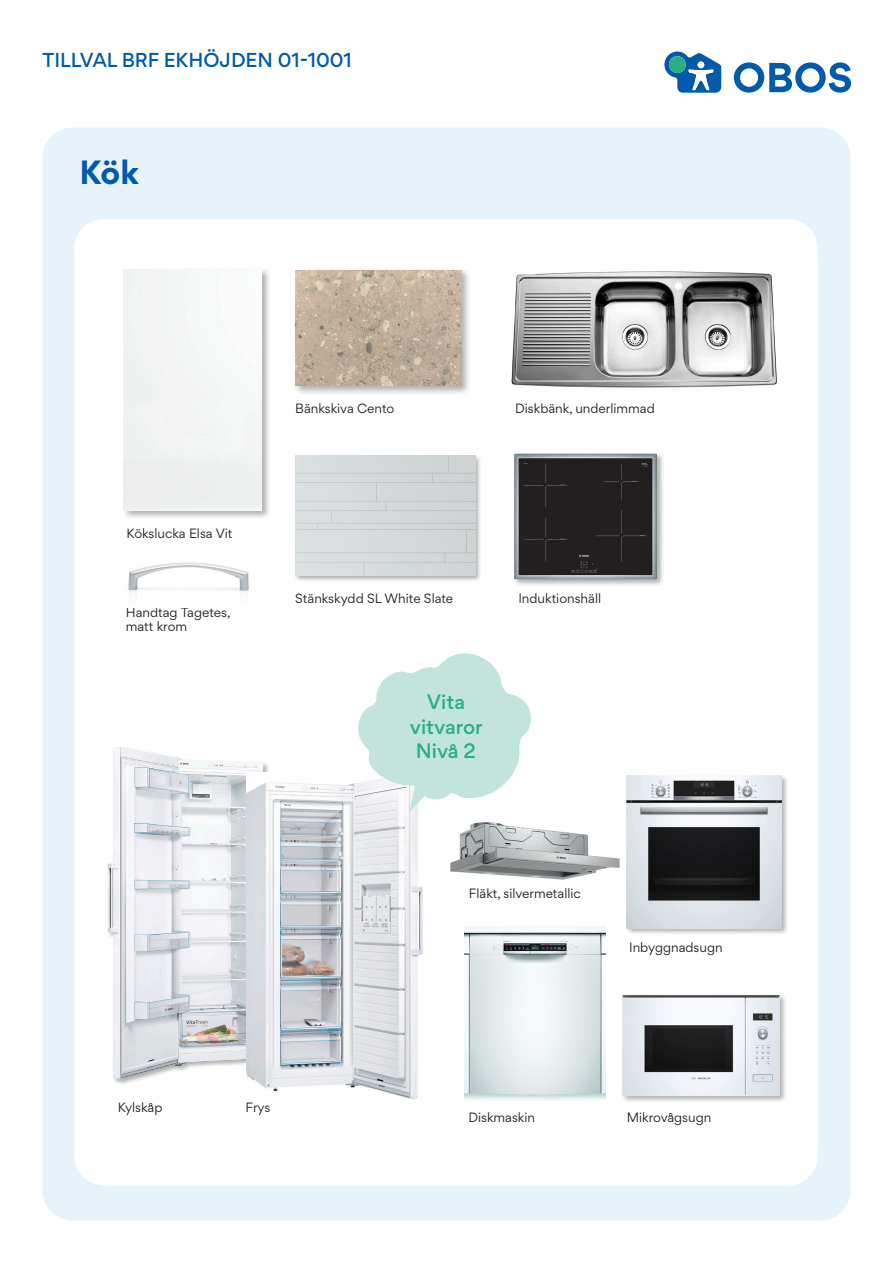
<style>
.page{position:relative;width:893px;height:1263px;background:#fff}
.page>*{position:absolute;margin:0;border:0;box-sizing:border-box;transform-origin:0 0}
.Rubrik_insida_blå_ut{font:700 30px "Gordita";color:#015aaa}
.Brödtext_7p{font:500 18.75px/24.5px "Gordita";color:#2baf81;text-align:center}
.Underrubrik_insida_b{font:500 18px "Gordita";color:#015aaa}
.Brödtext_7p-2{font:12px/13.5px "Gordita";color:#231f20}
</style>
<div class="page">
<div style="left:43px;top:128px;width:807px;height:1092px;background:#e7f2fb;border-radius:30px"></div>
<div style="left:74px;top:219px;width:744px;height:966px;background:#fff;border-radius:30px"></div>
<svg style="left:734px;top:62px;width:117px;height:31px"></svg>
<svg style="left:664px;top:52px;width:57px;height:41px"></svg>
<div style="left:669px;top:56px;width:17px;height:17px;background:#2baf81;border-radius:50%"></div>
<div style="left:122px;top:267px;width:149px;height:253px;background:#231f20;opacity:.35"></div>
<div style="left:124px;top:269px;width:138px;height:241px;background:#f3f4f3"></div>
<div style="left:293px;top:268px;width:179px;height:128px;background:#231f20;opacity:.35"></div>
<img style="left:295px;top:270px;width:166px;height:116px">
<div style="left:294px;top:455px;width:188px;height:128px;background:#231f20;opacity:.35"></div>
<img style="left:295px;top:456px;width:180px;height:120px">
<img style="left:511px;top:271px;width:266px;height:117px">
<div style="left:625px;top:774px;width:164px;height:162px;background:#231f20;opacity:.35"></div>
<img style="left:627px;top:775px;width:154px;height:153px">
<div style="left:106px;top:746px;width:164px;height:340px;background:#231f20;opacity:.35"></div>
<img style="left:108px;top:747px;width:155px;height:332px">
<img style="left:465px;top:927px;width:141px;height:173px">
<div style="left:621px;top:994px;width:166px;height:109px;background:#231f20;opacity:.35"></div>
<img style="left:622px;top:995px;width:157px;height:101px">
<img style="left:246px;top:773px;width:176px;height:326px">
<div style="left:513px;top:452px;width:151px;height:135px;background:#231f20;opacity:.35"></div>
<img style="left:514px;top:453px;width:143px;height:126px">
<img style="left:128px;top:562px;width:121px;height:31px">
<img style="left:450px;top:822px;width:170px;height:58px">
<svg style="left:358px;top:653px;width:173px;height:158px"></svg>
<p class="Underrubrik_insida_b" style="left:43px;top:47px;width:311px">TILLVAL BRF EKHÖJDEN 01-1001</p>
<p class="Rubrik_insida_blå_ut" style="left:80px;top:148px;width:61px">Kök</p>
<p class="Brödtext_7p-2" style="left:127px;top:526px;width:107px">Kökslucka Elsa Vit</p>
<p class="Brödtext_7p-2" style="left:126px;top:606px;width:106px">Handtag Tagetes, matt krom</p>
<p class="Brödtext_7p-2" style="left:295px;top:401px;width:101px">Bänkskiva Cento</p>
<p class="Brödtext_7p-2" style="left:515px;top:401px;width:141px">Diskbänk, underlimmad</p>
<p class="Brödtext_7p-2" style="left:295px;top:591px;width:159px">Stänkskydd SL White Slate</p>
<p class="Brödtext_7p" style="left:427px;top:690px;width:40px">Vita</p>
<p class="Brödtext_7p" style="left:410px;top:714px;width:74px">vitvaror<br>Nivå 2</p>
<p class="Brödtext_7p-2" style="left:518px;top:591px;width:84px">Induktionshäll</p>
<p class="Brödtext_7p-2" style="left:469px;top:886px;width:114px">Fläkt, silvermetallic</p>
<p class="Brödtext_7p-2" style="left:629px;top:941px;width:95px">Inbyggnadsugn</p>
<p class="Brödtext_7p-2" style="left:118px;top:1100px;width:46px">Kylskåp</p>
<p class="Brödtext_7p-2" style="left:246px;top:1100px;width:26px">Frys</p>
<p class="Brödtext_7p-2" style="left:468px;top:1111px;width:68px">Diskmaskin</p>
<p class="Brödtext_7p-2" style="left:627px;top:1111px;width:86px">Mikrovågsugn</p>
</div>
